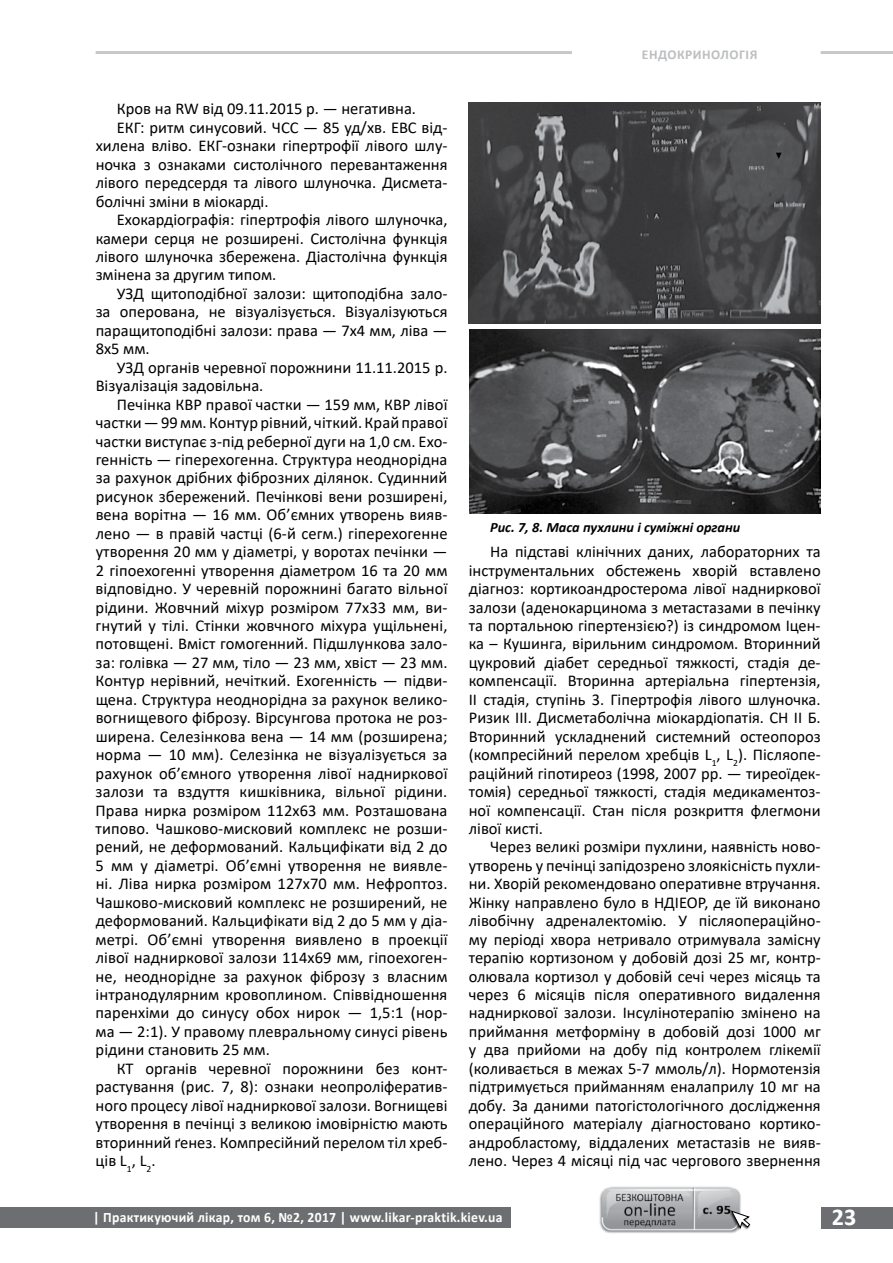
<style>
.page{position:relative;width:893px;height:1263px;background:#fff}
.page>*{position:absolute;margin:0;border:0;box-sizing:border-box;transform-origin:0 0}
.t1{font:700 24.15px "Calibri";color:#fff}
.t2{font:16.5px/18.5px "Calibri";letter-spacing:.005em;color:#000;text-align:justify}
.t3{font:700 14.4px "Calibri";letter-spacing:.02em;color:#fff;scale:.95 1}
.t4{font:italic 700 14.25px "Calibri";color:#000}
.t5{font:700 13.5px "Calibri";letter-spacing:.04em;color:#bcbec0}
</style>
<div class="page">
<div style="left:0;top:1207px;width:511px;height:20px;background:#6d6e71"></div>
<div style="left:821px;top:1207px;width:72px;height:21px;background:#6d6e71"></div>
<img style="left:599px;top:1186px;width:142px;height:47px">
<div style="left:729px;top:1210px;width:22px;height:20px;background:#000;opacity:.75"></div>
<svg style="left:731px;top:1210px;width:19px;height:18px"></svg>
<hr style="left:96px;top:51px;width:476px;height:3px;background:#939598">
<hr style="left:821px;top:51px;width:72px;height:3px;background:#939598">
<img style="left:469px;top:102px;width:352px;height:222px">
<img style="left:469px;top:330px;width:351px;height:184px">
<p class="t2" style="left:117px;top:99px;width:301px">Кров на RW від 09.11.2015 р. — негативна.</p>
<p class="t2" style="left:117px;top:118px;width:332px">ЕКГ: ритм синусовий. ЧСС — 85 уд/хв. ЕВС від-</p>
<p class="t2" style="left:96px;top:136px;width:353px">хилена вліво. ЕКГ-ознаки гіпертрофії лівого шлу-</p>
<p class="t2" style="left:96px;top:155px;width:353px">ночка з ознаками систолічного перевантаження</p>
<p class="t2" style="left:96px;top:173px;width:353px">лівого передсердя та лівого шлуночка. Дисмета-</p>
<p class="t2" style="left:96px;top:192px;width:174px">болічні зміни в міокарді.</p>
<p class="t2" style="left:117px;top:210px;width:332px">Ехокардіографія: гіпертрофія лівого шлуночка,</p>
<p class="t2" style="left:96px;top:228px;width:353px">камери серця не розширені. Систолічна функція</p>
<p class="t2" style="left:96px;top:247px;width:353px">лівого шлуночка збережена. Діастолічна функція</p>
<p class="t2" style="left:96px;top:265px;width:182px">змінена за другим типом.</p>
<p class="t2" style="left:117px;top:284px;width:332px">УЗД щитоподібної залози: щитоподібна зало-</p>
<p class="t2" style="left:96px;top:302px;width:353px">за оперована, не візуалізується. Візуалізуються</p>
<p class="t2" style="left:96px;top:321px;width:353px">паращитоподібні залози: права — 7х4 мм, ліва —</p>
<p class="t2" style="left:96px;top:339px;width:56px">8х5 мм.</p>
<p class="t2" style="left:117px;top:358px;width:332px">УЗД органів черевної порожнини 11.11.2015 р.</p>
<p class="t2" style="left:96px;top:376px;width:169px">Візуалізація задовільна.</p>
<p class="t2" style="left:117px;top:394px;width:332px">Печінка КВР правої частки — 159 мм, КВР лівої</p>
<p class="t2" style="left:96px;top:413px;width:353px">частки— 99мм. Контур рівний, чіткий. Край правої</p>
<p class="t2" style="left:96px;top:431px;width:353px">частки виступає з-під реберної дуги на 1,0 см. Ехо-</p>
<p class="t2" style="left:96px;top:450px;width:353px">генність — гіперехогенна. Структура неоднорідна</p>
<p class="t2" style="left:96px;top:468px;width:353px">за рахунок дрібних фіброзних ділянок. Судинний</p>
<p class="t2" style="left:96px;top:487px;width:353px">рисунок збережений. Печінкові вени розширені,</p>
<p class="t2" style="left:96px;top:505px;width:353px">вена ворітна — 16 мм. Об’ємних утворень вияв-</p>
<p class="t2" style="left:96px;top:524px;width:353px">лено — в правій частці (6-й сегм.) гіперехогенне</p>
<p class="t2" style="left:96px;top:542px;width:353px">утворення 20 мм у діаметрі, у воротах печінки —</p>
<p class="t2" style="left:96px;top:560px;width:353px">2 гіпоехогенні утворення діаметром 16 та 20 мм</p>
<p class="t2" style="left:96px;top:579px;width:353px">відповідно. У черевній порожнині багато вільної</p>
<p class="t2" style="left:96px;top:597px;width:353px">рідини. Жовчний міхур розміром 77х33 мм, ви-</p>
<p class="t2" style="left:96px;top:616px;width:353px">гнутий у тілі. Стінки жовчного міхура ущільнені,</p>
<p class="t2" style="left:96px;top:634px;width:353px">потовщені. Вміст гомогенний. Підшлункова зало-</p>
<p class="t2" style="left:96px;top:653px;width:353px">за: голівка — 27 мм, тіло — 23 мм, хвіст — 23 мм.</p>
<p class="t2" style="left:96px;top:671px;width:353px">Контур нерівний, нечіткий. Ехогенність — підви-</p>
<p class="t2" style="left:96px;top:690px;width:353px">щена. Структура неоднорідна за рахунок велико-</p>
<p class="t2" style="left:96px;top:708px;width:353px">вогнищевого фіброзу. Вірсунгова протока не роз-</p>
<p class="t2" style="left:96px;top:727px;width:353px">ширена. Селезінкова вена — 14 мм (розширена;</p>
<p class="t2" style="left:96px;top:745px;width:353px">норма — 10 мм). Селезінка не візуалізується за</p>
<p class="t2" style="left:96px;top:763px;width:353px">рахунок об’ємного утворення лівої надниркової</p>
<p class="t2" style="left:96px;top:782px;width:353px">залози та вздуття кишківника, вільної рідини.</p>
<p class="t2" style="left:96px;top:800px;width:353px">Права нирка розміром 112х63 мм. Розташована</p>
<p class="t2" style="left:96px;top:819px;width:353px">типово. Чашково-мисковий комплекс не розши-</p>
<p class="t2" style="left:96px;top:837px;width:353px">рений, не деформований. Кальцифікати від 2 до</p>
<p class="t2" style="left:96px;top:856px;width:353px">5 мм у діаметрі. Об’ємні утворення не виявле-</p>
<p class="t2" style="left:96px;top:874px;width:353px">ні. Ліва нирка розміром 127х70 мм. Нефроптоз.</p>
<p class="t2" style="left:96px;top:893px;width:353px">Чашково-мисковий комплекс не розширений, не</p>
<p class="t2" style="left:96px;top:911px;width:353px">деформований. Кальцифікати від 2 до 5 мм у діа-</p>
<p class="t2" style="left:96px;top:929px;width:353px">метрі. Об’ємні утворення виявлено в проекції</p>
<p class="t2" style="left:96px;top:948px;width:353px">лівої надниркової залози 114х69 мм, гіпоехоген-</p>
<p class="t2" style="left:96px;top:966px;width:353px">не, неоднорідне за рахунок фіброзу з власним</p>
<p class="t2" style="left:96px;top:985px;width:353px">інтранодулярним кровоплином. Співвідношення</p>
<p class="t2" style="left:96px;top:1003px;width:353px">паренхіми до синусу обох нирок — 1,5:1 (нор-</p>
<p class="t2" style="left:96px;top:1022px;width:353px">ма — 2:1). У правому плевральному синусі рівень</p>
<p class="t2" style="left:96px;top:1040px;width:176px">рідини становить 25 мм.</p>
<p class="t2" style="left:117px;top:1059px;width:331px">КТ органів черевної порожнини без конт-</p>
<p class="t2" style="left:96px;top:1077px;width:353px">растування (рис. 7, 8): ознаки неопроліфератив-</p>
<p class="t2" style="left:96px;top:1095px;width:353px">ного процесу лівої надниркової залози. Вогнищеві</p>
<p class="t2" style="left:96px;top:1114px;width:353px">утворення в печінці з великою імовірністю мають</p>
<p class="t2" style="left:96px;top:1132px;width:353px">вторинний ґенез. Компресійний перелом тіл хреб-</p>
<p class="t2" style="left:96px;top:1151px;width:61px">ців L<sub>1</sub>, L<sub>2</sub>.</p>
<p class="t5" style="left:642px;top:45px;width:117px">ЕНДОКРИНОЛОГІЯ</p>
<p class="t4" style="left:490px;top:517px;width:252px">Рис. 7, 8. Маса пухлини і суміжні органи</p>
<p class="t2" style="left:469px;top:542px;width:353px;text-indent:21px">На підставі клінічних даних, лабораторних та інструментальних обстежень хворій вставлено діагноз: кортикоандростерома лівої надниркової залози (аденокарцинома з метастазами в печінку та портальною гіпертензією?) із синдромом Іцен&shy;ка – Кушинга, вірильним синдромом. Вторинний цукровий діабет середньої тяжкості, стадія де&shy;компенсації. Вторинна артеріальна гіпертензія, ІІ стадія, ступінь 3. Гіпертрофія лівого шлуночка.<br>Ризик ІІІ. Дисметаболічна міокардіопатія. СН ІІ Б.<br>Вторинний ускладнений системний остеопороз (компресійний перелом хребців L<sub>1</sub>, L<sub>2</sub>). Післяопе&shy;раційний гіпотиреоз (1998, 2007 рр. — тиреоїдек&shy;томія) середньої тяжкості, стадія медикаментоз&shy;ної компенсації. Стан після розкриття флегмони лівої кисті.</p>
<p class="t2" style="left:469px;top:837px;width:353px;text-indent:21px">Через великі розміри пухлини, наявність ново&shy;утворень у печінці запідозрено злоякісність пухли&shy;ни. Хворій рекомендовано оперативне втручання.<br>Жінку направлено було в НДІЕОР, де їй виконано лівобічну адреналектомію. У післяопераційно&shy;му періоді хвора нетривало отримувала замісну терапію кортизоном у добовій дозі 25 мг, контр&shy;олювала кортизол у добовій сечі через місяць та через 6 місяців після оперативного видалення надниркової залози. Інсулінотерапію змінено на приймання метформіну в добовій дозі 1000 мг у два прийоми на добу під контролем глікемії (коливається в межах 5-7 ммоль/л). Нормотензія підтримується прийманням еналаприлу 10 мг на добу. За даними патогістологічного дослідження операційного матеріалу діагностовано кортико&shy;андробластому, віддалених метастазів не вияв&shy;лено. Через 4 місяці під час чергового звернення</p>
<p class="t3" style="left:93px;top:1207px;width:432px">| Практикуючий лікар, том 6, №2, 2017 | www.likar-praktik.kiev.ua</p>
<h1 class="t1" style="left:832px;top:1200px;width:26px">23</h1>
</div>
